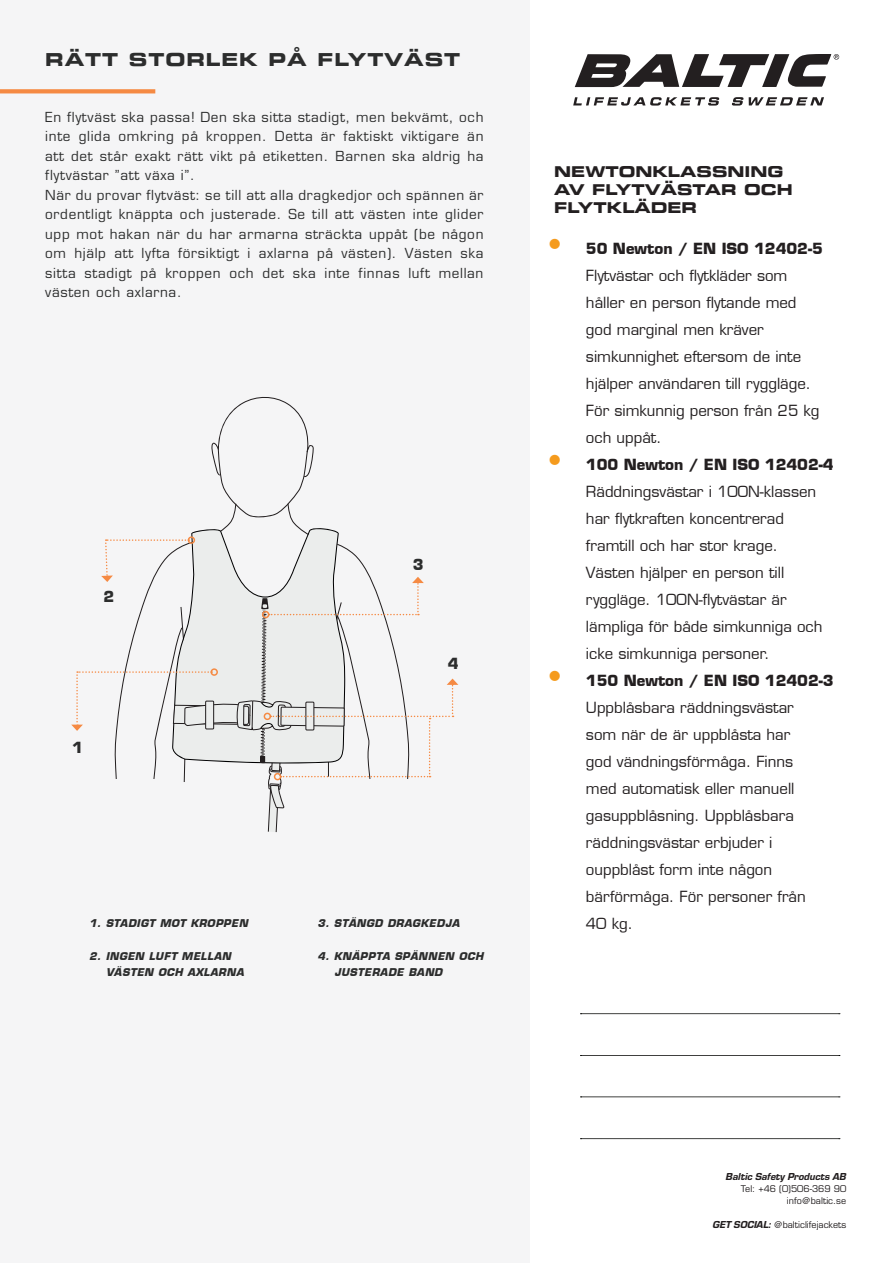
<style>
.page{position:relative;width:893px;height:1263px;background:#fff}
.page>*{position:absolute;margin:0;border:0;box-sizing:border-box;transform-origin:0 0}
.t1{font:18px "Eurostile LT Bold Extended Two";letter-spacing:.05em;color:#2c2d2d}
.t2{font:15px/27px "Eurostile LT";color:#231f20}
.t3{font:700 15px "Eurostile LT";color:#231f20}
.t4{font:15px/18px "Eurostile LT Bold Extended Two";color:#231f20}
.t5{font:700 15px "Eurostile LT";color:#2c2d2d}
.t6{font:13.5px/19.5px "Eurostile";letter-spacing:.05em;color:#2c2d2d;text-align:justify}
.t7{font:italic 700 10.5px/16.5px "Eurostile LT";letter-spacing:.04em;color:#2c2d2d}
.t8{font:10.5px "Eurostile Hea Ita";color:#231f20}
.t9{font:9px "Eurostile";color:#231f20}
.s1{font-weight:400;font-size:27px;color:#f59b1d}
.s2{font-size:27px;color:#f59b1d}
.s3{font-family:"Eurostile Hea Ita";font-size:10.5px}
</style>
<div class="page">
<div style="left:0;top:0;width:529px;height:1263px;background:#f5f5f6"></div>
<svg style="left:0;top:89px;width:155px;height:4px"></svg>
<svg style="left:71px;top:397px;width:387px;height:435px"></svg>
<div style="left:274px;top:773px;width:7px;height:7px;border:1px solid #f58a43;border-radius:50%"></div>
<svg style="left:580px;top:1096px;width:260px;height:1px"></svg>
<svg style="left:580px;top:1013px;width:260px;height:1px"></svg>
<svg style="left:580px;top:1138px;width:260px;height:1px"></svg>
<svg style="left:580px;top:1055px;width:260px;height:1px"></svg>
<svg style="left:573px;top:97px;width:146px;height:9px"></svg>
<svg style="left:731px;top:97px;width:93px;height:9px"></svg>
<svg style="left:575px;top:54px;width:264px;height:33px"></svg>
<p class="t1" style="left:45px;top:47px;width:417px">RÄTT STORLEK PÅ FLYTVÄST</p>
<p class="t6" style="left:45px;top:107px;width:440px">En flytväst ska passa! Den ska sitta stadigt, men bekvämt, och inte glida omkring på kroppen. Detta är faktiskt viktigare än att det står exakt rätt vikt på etiketten. Barnen ska aldrig ha flytvästar ”att växa i”.</p>
<p class="t6" style="left:45px;top:185px;width:440px">När du provar flytväst: se till att alla dragkedjor och spännen är ordentligt knäppta och justerade. Se till att västen inte glider upp mot hakan när du har armarna sträckta uppåt (be någon om hjälp att lyfta försiktigt i axlarna på västen). Västen ska sitta stadigt på kroppen och det ska inte finnas luft mellan västen och axlarna.</p>
<p class="t5" style="left:103px;top:587px;width:12px">2</p>
<p class="t5" style="left:72px;top:738px;width:12px">1</p>
<p class="t7" style="left:89px;top:914px;width:160px">1. STADIGT MOT KROPPEN</p>
<p class="t7" style="left:89px;top:947px;width:143px">2. INGEN LUFT MELLAN</p>
<p class="t7" style="left:106px;top:964px;width:139px">VÄSTEN OCH AXLARNA</p>
<p class="t5" style="left:413px;top:555px;width:12px">3</p>
<p class="t5" style="left:448px;top:654px;width:12px">4</p>
<p class="t7" style="left:318px;top:914px;width:143px">3. STÄNGD DRAGKEDJA</p>
<p class="t7" style="left:334px;top:947px;width:151px;text-indent:-17px">4. KNÄPPTA SPÄNNEN OCH<br>JUSTERADE BAND</p>
<p class="t4" style="left:554px;top:162px;width:240px">NEWTONKLASSNING<br>AV FLYTVÄSTAR OCH<br>FLYTKLÄDER</p>
<p class="t3" style="left:548px;top:239px;width:277px"><span class="s1">•</span> 50 Newton / EN ISO 12402-5</p>
<p class="t2" style="left:586px;top:262px;width:235px;text-indent:-38px"><span class="s2">•</span> Flytvästar och flytkläder som håller en person flytande med god marginal men kräver simkunnighet eftersom de inte hjälper användaren till ryggläge.<br>För simkunnig person från 25 kg och uppåt.</p>
<p class="t3" style="left:548px;top:455px;width:288px"><span class="s1">•</span> 100 Newton / EN ISO 12402-4</p>
<p class="t2" style="left:586px;top:478px;width:238px;text-indent:-38px"><span class="s2">•</span> Räddningsvästar i 100N-klassen har flytkraften koncentrerad framtill och har stor krage.<br>Västen hjälper en person till ryggläge. 100N-flytvästar är lämpliga för både simkunniga och icke simkunniga personer.</p>
<p class="t3" style="left:548px;top:671px;width:288px"><span class="s1">•</span> 150 Newton / EN ISO 12402-3</p>
<p class="t2" style="left:586px;top:694px;width:221px;text-indent:-38px"><span class="s2">•</span> Uppblåsbara räddningsvästar som när de är uppblåsta har god vändningsförmåga. Finns med automatisk eller manuell gasuppblåsning. Uppblåsbara räddningsvästar erbjuder i ouppblåst form inte någon bärförmåga. För personer från<br>40 kg.</p>
<p class="t8" style="left:726px;top:1169px;width:122px">Baltic Safety Products AB</p>
<p class="t9" style="left:741px;top:1183px;width:107px">Tel: +46 (0)506-369 90</p>
<p class="t9" style="left:787px;top:1195px;width:61px">info@baltic.se</p>
<p class="t9" style="left:713px;top:1219px;width:135px"><span class="s3">GET SOCIAL:</span> @balticlifejackets</p>
</div>
